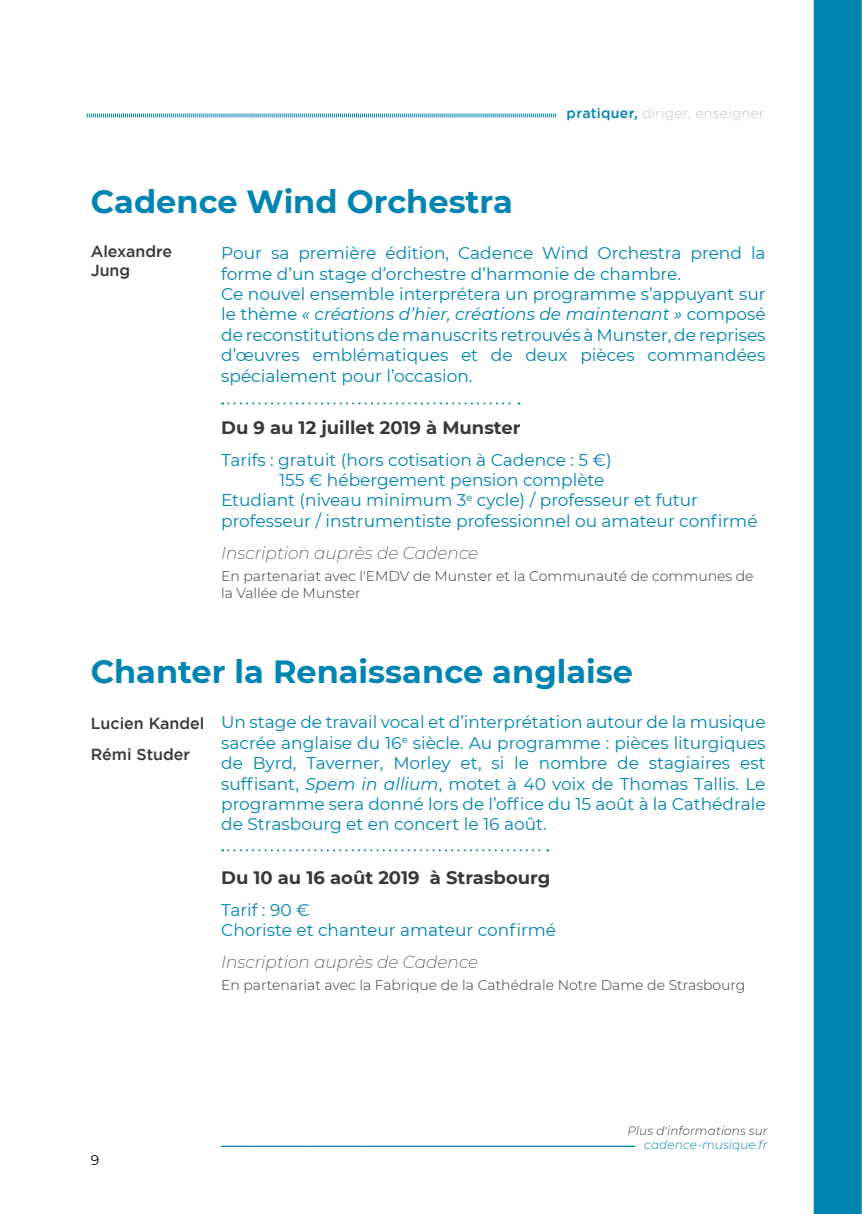
<style>
.page{position:relative;width:862px;height:1214px;background:#fff}
.page>*{position:absolute;margin:0;border:0;box-sizing:border-box;transform-origin:0 0}
.t1{font:700 32px "Montserrat";color:#0084b1}
.t2{font:700 18px "Montserrat";color:#3b363a}
.t3{font:17px/20.4px "Montserrat";color:#0084b1}
.t4{font:italic 200 17px "Montserrat";color:#3b363a}
.t5{font:500 16px/19.2px "Gotham";color:#3b363a}
.t6{font:300 14px/16.8px "Montserrat";color:#3b363a}
.t7{font:300 14px "Gotham";letter-spacing:.02em;color:#c6c6c6}
.t8{font:14px "Montserrat";color:#000}
.t9{font:italic 300 12px "Montserrat";letter-spacing:.01em;color:#3b363a}
.t10{font:italic 300 12px "Montserrat";letter-spacing:.01em;color:#0084b1}
.s1{font-weight:500;color:#0084b1}
.s2{font-style:italic}
</style>
<div class="page">
<div style="left:813px;top:0;width:48px;height:1213px;background:#0084b1"></div>
<svg style="left:87px;top:113px;width:469px;height:5px;background:#99cddf"></svg>
<svg style="left:221px;top:1145px;width:414px;height:1px"></svg>
<svg style="left:222px;top:402px;width:297px;height:2px"></svg>
<svg style="left:222px;top:849px;width:326px;height:2px"></svg>
<h1 class="t1" style="left:91px;top:178px;width:424px">Cadence Wind Orchestra</h1>
<p class="t7" style="left:566px;top:105px;width:200px"><span class="s1">pratiquer,</span> diriger, enseigner</p>
<p class="t5" style="left:91px;top:241px;width:83px">Alexandre<br>Jung</p>
<p class="t3" style="left:221px;top:242px;width:546px">Pour sa première édition, Cadence Wind Orchestra prend la forme d’un stage d’orchestre d’harmonie de chambre.<br>Ce nouvel ensemble interprétera un programme s’appuyant sur le thème <span class="s2">« créations d’hier, créations de maintenant »</span> composé de reconstitutions de manuscrits retrouvés à Munster, de reprises d’œuvres emblématiques et de deux pièces commandées spécialement pour l’occasion.</p>
<p class="t2" style="left:221px;top:414px;width:301px">Du 9 au 12 juillet 2019 à Munster</p>
<p class="t3" style="left:221px;top:448px;width:392px">Tarifs : gratuit (hors cotisation à Cadence : 5 €)</p>
<p class="t3" style="left:279px;top:469px;width:327px">155 € hébergement pension complète</p>
<p class="t3" style="left:221px;top:489px;width:478px">Etudiant (niveau minimum 3<sup>e</sup> cycle) / professeur et futur</p>
<p class="t3" style="left:221px;top:510px;width:538px">professeur / instrumentiste professionnel ou amateur confirmé</p>
<p class="t4" style="left:221px;top:541px;width:259px">Inscription auprès de Cadence</p>
<p class="t6" style="left:221px;top:567px;width:534px">En partenariat avec l'EMDV de Munster et la Communauté de communes de la Vallée de Munster</p>
<h1 class="t1" style="left:91px;top:649px;width:544px">Chanter la Renaissance anglaise</h1>
<p class="t5" style="left:91px;top:708px;width:115px;line-height:30.6px">Lucien Kandel<br>Rémi Studer</p>
<p class="t3" style="left:221px;top:711px;width:546px;text-align:justify">Un stage de travail vocal et d’interprétation autour de la musique sacrée anglaise du 16<sup>e</sup> siècle. Au programme : pièces liturgiques de Byrd, Taverner, Morley et, si le nombre de stagiaires est suffisant, <span class="s2">Spem in allium</span>, motet à 40 voix de Thomas Tallis. Le programme sera donné lors de l’office du 15 août à la Cathédrale de Strasbourg et en concert le 16 août.</p>
<p class="t2" style="left:221px;top:864px;width:331px">Du 10 au 16 août 2019 à Strasbourg</p>
<p class="t3" style="left:221px;top:898px;width:336px">Tarif : 90 €<br>Choriste et chanteur amateur confirmé</p>
<p class="t4" style="left:221px;top:950px;width:259px">Inscription auprès de Cadence</p>
<p class="t6" style="left:221px;top:976px;width:526px">En partenariat avec la Fabrique de la Cathédrale Notre Dame de Strasbourg</p>
<p class="t8" style="left:91px;top:1150px;width:10px">9</p>
<p class="t9" style="left:627px;top:1122px;width:141px">Plus d'informations sur</p>
<p class="t10" style="left:644px;top:1136px;width:125px">cadence-musique.fr</p>
</div>
